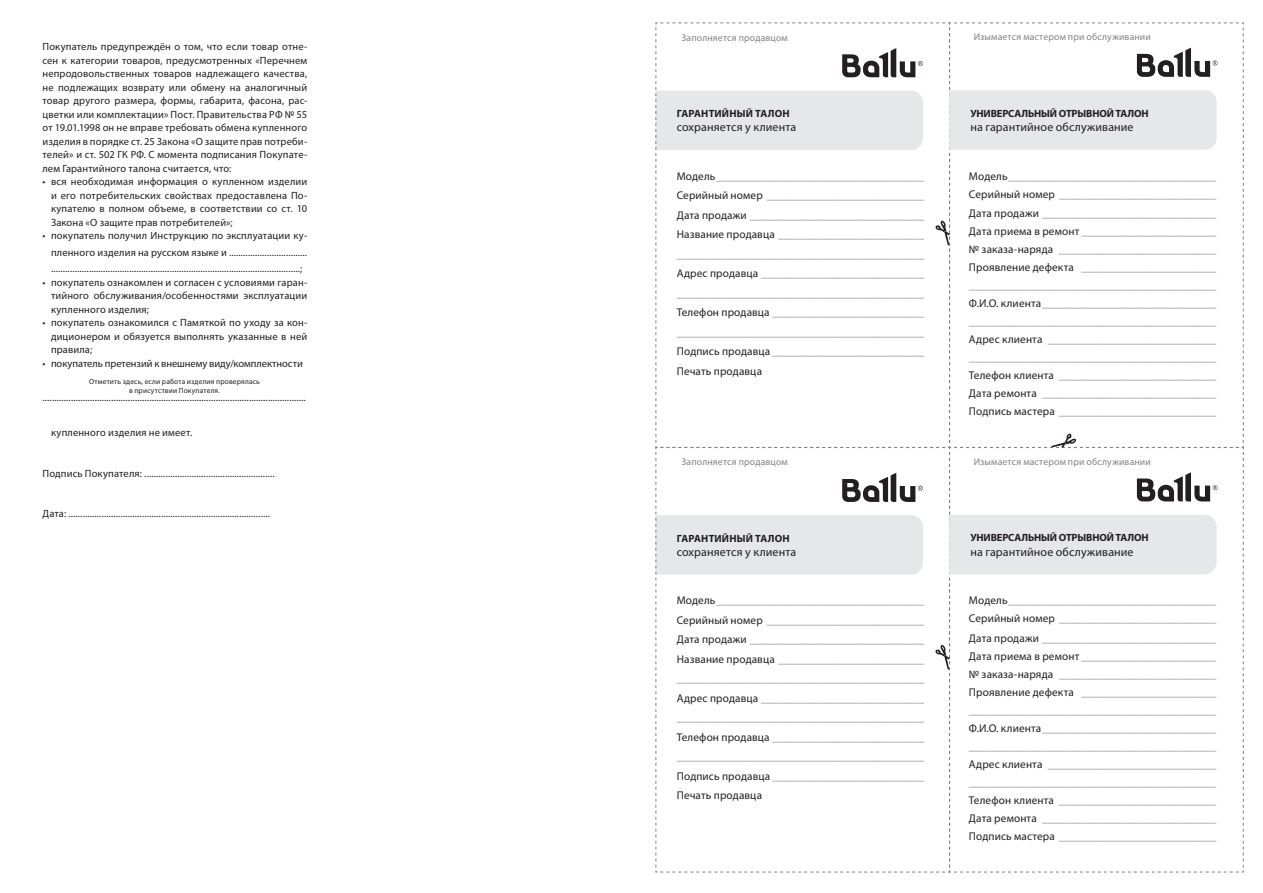
<style>
.page{position:relative;width:1263px;height:893px;background:#fff}
.page>*{position:absolute;margin:0;border:0;box-sizing:border-box;transform-origin:0 0}
.t1{font:12px "Myriad Pro";letter-spacing:.01em;color:#231f20}
.t2{font:11.25px/18px "Myriad Pro";letter-spacing:.01em;color:#808285;text-align:justify}
.t3{font:10.5px/13.5px "Myriad Pro";letter-spacing:.015em;color:#231f20;text-align:justify}
.t4{font:700 10.5px "Myriad Pro";letter-spacing:-.015em;color:#231f20}
.t5{font:10.5px "Myriad Pro";letter-spacing:-.005em;color:#231f20}
.t6{font:700 10.5px "Myriad Pro";letter-spacing:.015em;color:#231f20}
.t7{font:9.75px "Myriad Pro";letter-spacing:.015em;color:#808285}
.t8{font:7.5px/9px "Myriad Pro";letter-spacing:.02em;color:#231f20;text-align:center}
.s1{color:#231f20}
</style>
<div class="page">
<svg style="left:655px;top:23px;width:589px;height:850px"></svg>
<p class="t3" style="left:43px;top:40px;width:266px">Покупатель предупреждён о том, что если товар отне&shy;сен к категории товаров, предусмотренных «Перечнем непродовольственных товаров надлежащего качества, не подлежащих возврату или обмену на аналогичный товар другого размера, формы, габарита, фасона, рас&shy;цветки или комплектации» Пост. Правительства РФ № 55 от 19.01.1998 он не вправе требовать обмена купленного изделия в порядке ст. 25 Закона «О защите прав потреби&shy;телей» и ст. 502 ГК РФ. С момента подписания Покупате&shy;лем Гарантийного талона считается, что:</p>
<p class="t3" style="left:51px;top:175px;width:258px;text-indent:-9px">• вся необходимая информация о купленном изделии и его потребительских свойствах предоставлена По&shy;купателю в полном объеме, в соответствии со ст. 10<br>Закона «О защите прав потребителей»;</p>
<p class="t3" style="left:51px;top:228px;width:258px;line-height:16.5px;text-indent:-9px">• покупатель получил Инструкцию по эксплуатации ку&shy;пленного изделия на русском языке и ................................. .........................................................................................................;</p>
<p class="t3" style="left:51px;top:276px;width:258px;text-indent:-9px">• покупатель ознакомлен и согласен с условиями гаран&shy;тийного обслуживания/особенностями эксплуатации купленного изделия;</p>
<p class="t3" style="left:51px;top:316px;width:258px;text-indent:-9px">• покупатель ознакомился с Памяткой по уходу за кон&shy;диционером и обязуется выполнять указанные в ней правила;</p>
<p class="t5" style="left:43px;top:358px;width:262px">• покупатель претензий к внешнему виду/комплектности</p>
<p class="t3" style="left:43px;top:391px;width:265px">...............................................................................................................</p>
<p class="t3" style="left:51px;top:426px;width:143px">купленного изделия не имеет.</p>
<p class="t3" style="left:43px;top:467px;width:234px">Подпись Покупателя: .......................................................</p>
<p class="t3" style="left:43px;top:507px;width:229px">Дата: .....................................................................................</p>
<p class="t8" style="left:89px;top:377px;width:172px">Отметить здесь, если работа изделия проверялась в присутствии Покупателя.</p>
<p class="t7" style="left:682px;top:32px;width:108px">Заполняется продавцом</p>
<p class="t7" style="left:974px;top:32px;width:179px">Изымается мастером при обслуживании</p>
<p class="t6" style="left:677px;top:108px;width:114px">ГАРАНТИЙНЫЙ ТАЛОН</p>
<p class="t1" style="left:677px;top:121px;width:121px">сохраняется у клиента</p>
<p class="t4" style="left:970px;top:108px;width:180px">УНИВЕРСАЛЬНЫЙ ОТРЫВНОЙ ТАЛОН</p>
<p class="t1" style="left:970px;top:121px;width:165px">на гарантийное обслуживание</p>
<p class="t2" style="left:677px;top:167px;width:249px;line-height:19.5px"><span class="s1">Модель</span> _____________________________________ <span class="s1">Серийный номер</span> ____________________________ <span class="s1">Дата продажи</span> _______________________________ <span class="s1">Название продавца</span> __________________________ ____________________________________________ <span class="s1">Адрес продавца</span> _____________________________ ____________________________________________ <span class="s1">Телефон продавца</span> ___________________________ ____________________________________________ <span class="s1">Подпись продавца</span> ___________________________ <span class="s1">Печать продавца</span></p>
<p class="t2" style="left:969px;top:167px;width:249px"><span class="s1">Модель</span> _____________________________________<br><span class="s1">Серийный номер</span> ____________________________</p>
<p class="t2" style="left:969px;top:205px;width:249px"><span class="s1">Дата продажи</span> _______________________________ <span class="s1">Дата приема в ремонт</span> ________________________ <span class="s1">№ заказа-наряда</span> ____________________________ <span class="s1">Проявление дефекта</span> ________________________ ____________________________________________ <span class="s1">Ф.И.О. клиента</span> _______________________________ ____________________________________________ <span class="s1">Адрес клиента</span> ______________________________ ____________________________________________ <span class="s1">Телефон клиента</span> ____________________________ <span class="s1">Дата ремонта</span> _______________________________ <span class="s1">Подпись мастера</span> ____________________________</p>
<p class="t7" style="left:682px;top:457px;width:108px">Заполняется продавцом</p>
<p class="t7" style="left:974px;top:457px;width:179px">Изымается мастером при обслуживании</p>
<p class="t6" style="left:677px;top:533px;width:114px">ГАРАНТИЙНЫЙ ТАЛОН</p>
<p class="t1" style="left:677px;top:546px;width:121px">сохраняется у клиента</p>
<p class="t4" style="left:970px;top:533px;width:180px">УНИВЕРСАЛЬНЫЙ ОТРЫВНОЙ ТАЛОН</p>
<p class="t1" style="left:970px;top:546px;width:165px">на гарантийное обслуживание</p>
<p class="t2" style="left:677px;top:591px;width:249px;line-height:19.5px"><span class="s1">Модель</span> _____________________________________ <span class="s1">Серийный номер</span> ____________________________ <span class="s1">Дата продажи</span> _______________________________ <span class="s1">Название продавца</span> __________________________ ____________________________________________ <span class="s1">Адрес продавца</span> _____________________________ ____________________________________________ <span class="s1">Телефон продавца</span> ___________________________ ____________________________________________ <span class="s1">Подпись продавца</span> ___________________________ <span class="s1">Печать продавца</span></p>
<p class="t2" style="left:969px;top:592px;width:249px"><span class="s1">Модель</span> _____________________________________<br><span class="s1">Серийный номер</span> ____________________________</p>
<p class="t2" style="left:969px;top:629px;width:249px"><span class="s1">Дата продажи</span> _______________________________ <span class="s1">Дата приема в ремонт</span> ________________________ <span class="s1">№ заказа-наряда</span> ____________________________ <span class="s1">Проявление дефекта</span> ________________________ ____________________________________________ <span class="s1">Ф.И.О. клиента</span> _______________________________ ____________________________________________ <span class="s1">Адрес клиента</span> ______________________________ ____________________________________________ <span class="s1">Телефон клиента</span> ____________________________ <span class="s1">Дата ремонта</span> _______________________________ <span class="s1">Подпись мастера</span> ____________________________</p>
</div>
